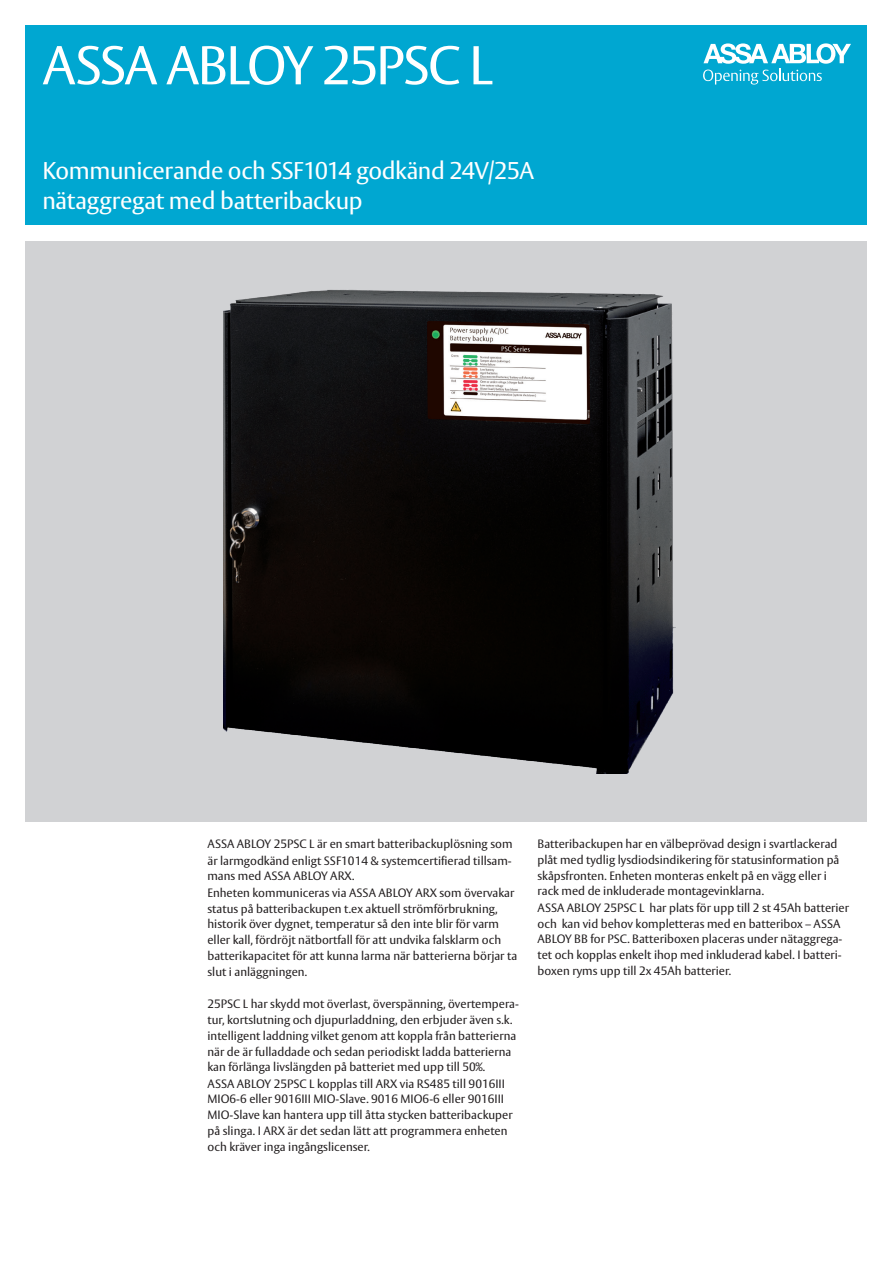
<style>
.page{position:relative;width:893px;height:1263px;background:#fff}
.page>*{position:absolute;margin:0;border:0;box-sizing:border-box;transform-origin:0 0}
.t1{font:54px "ASSA Vesta";letter-spacing:-.04em;color:#fff}
.t2{font:24px/30px "ASSA Vesta";letter-spacing:-.015em;color:#fff}
.t3{font:12px/15.9px "ASSA Vesta";color:#231f20}
</style>
<div class="page">
<div style="left:26px;top:26px;width:841px;height:199px;background:#00a7d1"></div>
<div style="left:26px;top:242px;width:841px;height:580px;background:#d1d2d4"></div>
<svg style="left:703px;top:43px;width:148px;height:42px"></svg>
<img style="left:223px;top:290px;width:452px;height:484px">
<h1 class="t1" style="left:43px;top:33px;width:452px">ASSA ABLOY 25PSC L</h1>
<h2 class="t2" style="left:43px;top:156px;width:493px">Kommunicerande och SSF1014 godkänd 24V/25A nätaggregat med batteribackup</h2>
<p class="t3" style="left:207px;top:837px;width:311px">ASSA ABLOY 25PSC L är en smart batteribackuplösning som är larmgodkänd enligt SSF1014 &amp; systemcertifierad tillsam&shy;mans med ASSA ABLOY ARX.<br>Enheten kommuniceras via ASSA ABLOY ARX som övervakar status på batteribackupen t.ex aktuell strömförbrukning, historik över dygnet, temperatur så den inte blir för varm eller kall, fördröjt nätbortfall för att undvika falsklarm och batterikapacitet för att kunna larma när batterierna börjar ta slut i anläggningen.</p>
<p class="t3" style="left:207px;top:997px;width:313px">25PSC L har skydd mot överlast, överspänning, övertempera&shy;tur, kortslutning och djupurladdning, den erbjuder även s.k. intelligent laddning vilket genom att koppla från batterierna när de är fulladdade och sedan periodiskt ladda batterierna kan förlänga livslängden på batteriet med upp till 50%.<br>ASSA ABLOY 25PSC L kopplas till ARX via RS485 till 9016III MIO6-6 eller 9016III MIO-Slave. 9016 MIO6-6 eller 9016III MIO-Slave kan hantera upp till åtta stycken batteribackuper på slinga. I ARX är det sedan lätt att programmera enheten och kräver inga ingångslicenser.</p>
<p class="t3" style="left:537px;top:837px;width:313px">Batteribackupen har en välbeprövad design i svartlackerad plåt med tydlig lysdiodsindikering för statusinformation på skåpsfronten. Enheten monteras enkelt på en vägg eller i rack med de inkluderade montagevinklarna.<br>ASSA ABLOY 25PSC L har plats för upp till 2 st 45Ah batterier och kan vid behov kompletteras med en batteribox – ASSA ABLOY BB for PSC. Batteriboxen placeras under nätaggrega&shy;tet och kopplas enkelt ihop med inkluderad kabel. I batteri&shy;boxen ryms upp till 2x 45Ah batterier.</p>
</div>
